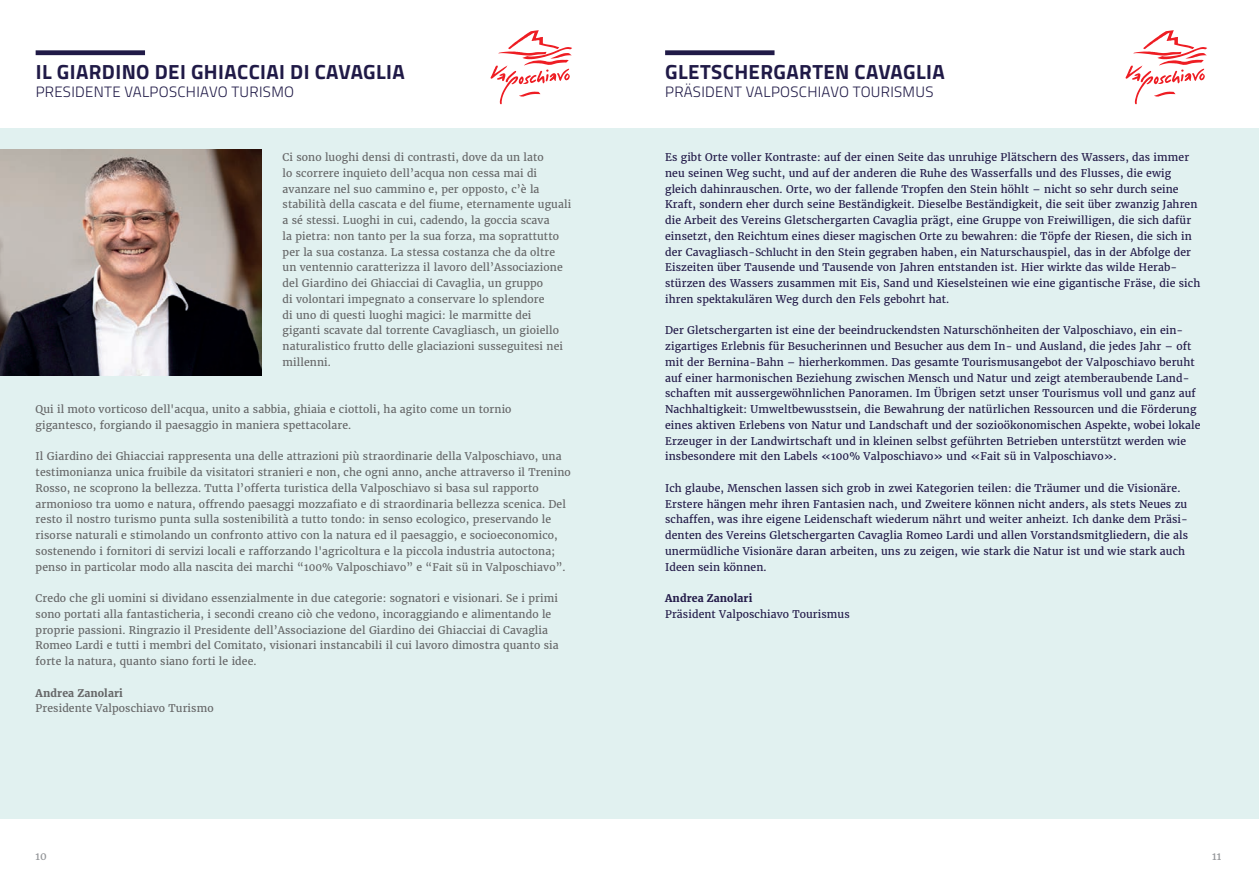
<style>
.page{position:relative;width:1259px;height:893px;background:#fff}
.page>*{position:absolute;margin:0;border:0;box-sizing:border-box;transform-origin:0 0}
.t1{font:700 20.55px "Titillium Web";letter-spacing:.02em;color:#201a47}
.t2{font:300 15px "Titillium Web";letter-spacing:.02em;color:#201a47}
.t3{font:10.5px/15.8px "Merriweather";letter-spacing:.01em;color:#231b49}
.t4{font:10.5px/15.8px "Merriweather";letter-spacing:.01em;color:#666768}
.t5{font:700 10.5px "Merriweather";letter-spacing:.01em;color:#231b49}
.t6{font:700 10.5px "Merriweather";letter-spacing:.01em;color:#666768}
.t7{font:10.5px "Merriweather";color:#939598}
.s1{font-size:10.05px}
</style>
<div class="page">
<div style="left:0;top:128px;width:1259px;height:690px;background:#e1f1f0"></div>
<svg style="left:1125px;top:30px;width:82px;height:74px"></svg>
<svg style="left:490px;top:30px;width:82px;height:74px"></svg>
<div style="left:36px;top:50px;width:109px;height:5px;background:#201a47"></div>
<img style="left:0;top:150px;width:261px;height:225px">
<div style="left:665px;top:50px;width:109px;height:5px;background:#201a47"></div>
<h1 class="t1" style="left:36px;top:57px;width:371px">IL GIARDINO DEI GHIACCIAI DI CAVAGLIA</h1>
<h2 class="t2" style="left:36px;top:81px;width:260px">PRESIDENTE VALPOSCHIAVO TURISMO</h2>
<p class="t4" style="left:283px;top:149px;width:290px">Ci sono luoghi densi di contrasti, dove da un lato<br>lo scorrere inquieto dell’acqua non cessa mai di avanzare nel suo cammino e, per opposto, c’è la stabilità della cascata e del fiume, eternamente uguali a sé stessi. Luoghi in cui, cadendo, la goccia scava<br>la pietra: non tanto per la sua forza, ma soprattutto per la sua costanza. La stessa costanza che da oltre un ventennio caratterizza il lavoro dell’Associazione del Giardino dei Ghiacciai di Cavaglia, un gruppo<br>di volontari impegnato a conservare lo splendore<br>di uno di questi luoghi magici: le marmitte dei giganti scavate dal torrente Cavagliasch, un gioiello naturalistico frutto delle glaciazioni susseguitesi nei millenni.</p>
<p class="t4" style="left:36px;top:401px;width:477px">Qui il moto vorticoso dell'acqua, unito a sabbia, ghiaia e ciottoli, ha agito come un tornio gigantesco, forgiando il paesaggio in maniera spettacolare.</p>
<p class="t4" style="left:36px;top:448px;width:536px">Il Giardino dei Ghiacciai rappresenta una delle attrazioni più straordinarie della Valposchiavo, una testimonianza unica fruibile da visitatori stranieri e non, che ogni anno, anche attraverso il Trenino Rosso, ne scoprono la bellezza. Tutta l’offerta turistica della Valposchiavo si basa sul rapporto armonioso tra uomo e natura, offrendo paesaggi mozzafiato e di straordinaria bellezza scenica. Del resto il nostro turismo punta sulla sostenibilità a tutto tondo: in senso ecologico, preservando le risorse naturali e stimolando un confronto attivo con la natura ed il paesaggio, e socioeconomico, sostenendo i fornitori di servizi locali e rafforzando l'agricoltura e la piccola industria autoctona; penso in particolar modo alla nascita dei marchi “100% Valposchiavo” e “Fait sü in Valposchiavo”.</p>
<p class="t4" style="left:36px;top:590px;width:524px">Credo che gli uomini si dividano essenzialmente in due categorie: sognatori e visionari. Se i primi sono portati alla fantasticheria, i secondi creano ciò che vedono, incoraggiando e alimentando le proprie passioni. Ringrazio il Presidente dell’Associazione del Giardino dei Ghiacciai di Cavaglia Romeo Lardi e tutti i membri del Comitato, visionari instancabili il cui lavoro dimostra quanto sia forte la natura, quanto siano forti le idee.</p>
<p class="t6" style="left:36px;top:686px;width:89px">Andrea Zanolari</p>
<p class="t4" style="left:36px;top:700px;width:179px">Presidente Valposchiavo Turismo</p>
<h1 class="t1" style="left:665px;top:57px;width:281px">GLETSCHERGARTEN CAVAGLIA</h1>
<h2 class="t2" style="left:665px;top:81px;width:270px">PRÄSIDENT VALPOSCHIAVO TOURISMUS</h2>
<p class="t3" style="left:665px;top:149px;width:536px">Es gibt Orte voller Kontraste: auf der einen Seite das unruhige Plätschern des Wassers, das immer neu seinen Weg sucht, und auf der anderen die Ruhe des Wasserfalls und des Flusses, die ewig gleich dahinrauschen. Orte, wo der fallende Tropfen den Stein höhlt – nicht so sehr durch seine Kraft, sondern eher durch seine Beständigkeit. Dieselbe Beständigkeit, die seit über zwanzig Jahren die Arbeit des Vereins Gletschergarten Cavaglia prägt, eine Gruppe von Freiwilligen, die sich dafür einsetzt, den Reichtum eines dieser magischen Orte zu bewahren: die Töpfe der Riesen, die sich in der Cavagliasch-<span class="s1">Schlucht</span> in den Stein gegraben haben, ein Naturschauspiel, das in der Abfolge der Eiszeiten über Tausende und Tausende von Jahren entstanden ist. Hier wirkte das wilde Herab&shy;stürzen des Wassers zusammen mit Eis, Sand und Kieselsteinen wie eine gigantische Fräse, die sich ihren spektakulären Weg durch den Fels gebohrt hat.</p>
<p class="t3" style="left:665px;top:322px;width:537px">Der Gletschergarten ist eine der beeindruckendsten Naturschönheiten der Valposchiavo, ein ein&shy;zigartiges Erlebnis für Besucherinnen und Besucher aus dem In- und Ausland, die jedes Jahr – oft mit der Bernina-Bahn – hierherkommen. Das gesamte Tourismusangebot der Valposchiavo beruht auf einer harmonischen Beziehung zwischen Mensch und Natur und zeigt atemberaubende Land&shy;schaften mit aussergewöhnlichen Panoramen. Im Übrigen setzt unser Tourismus voll und ganz auf Nachhaltigkeit: Umweltbewusstsein, die Bewahrung der natürlichen Ressourcen und die Förderung eines aktiven Erlebens von Natur und Landschaft und der sozioökonomischen Aspekte, wobei lokale Erzeuger in der Landwirtschaft und in kleinen selbst geführten Betrieben unterstützt werden wie insbesondere mit den Labels «100% Valposchiavo» und «Fait sü in Valposchiavo».</p>
<p class="t3" style="left:665px;top:480px;width:524px">Ich glaube, Menschen lassen sich grob in zwei Kategorien teilen: die Träumer und die Visionäre.<br>Erstere hängen mehr ihren Fantasien nach, und Zweitere können nicht anders, als stets Neues zu schaffen, was ihre eigene Leidenschaft wiederum nährt und weiter anheizt. Ich danke dem Präsi&shy;denten des Vereins Gletschergarten Cavaglia Romeo Lardi und allen Vorstandsmitgliedern, die als unermüdliche Visionäre daran arbeiten, uns zu zeigen, wie stark die Natur ist und wie stark auch Ideen sein können.</p>
<p class="t5" style="left:665px;top:591px;width:89px">Andrea Zanolari</p>
<p class="t3" style="left:665px;top:606px;width:186px">Präsident Valposchiavo Tourismus</p>
<p class="t7" style="left:36px;top:849px;width:13px">10</p>
<p class="t7" style="left:1212px;top:849px;width:11px">11</p>
</div>
